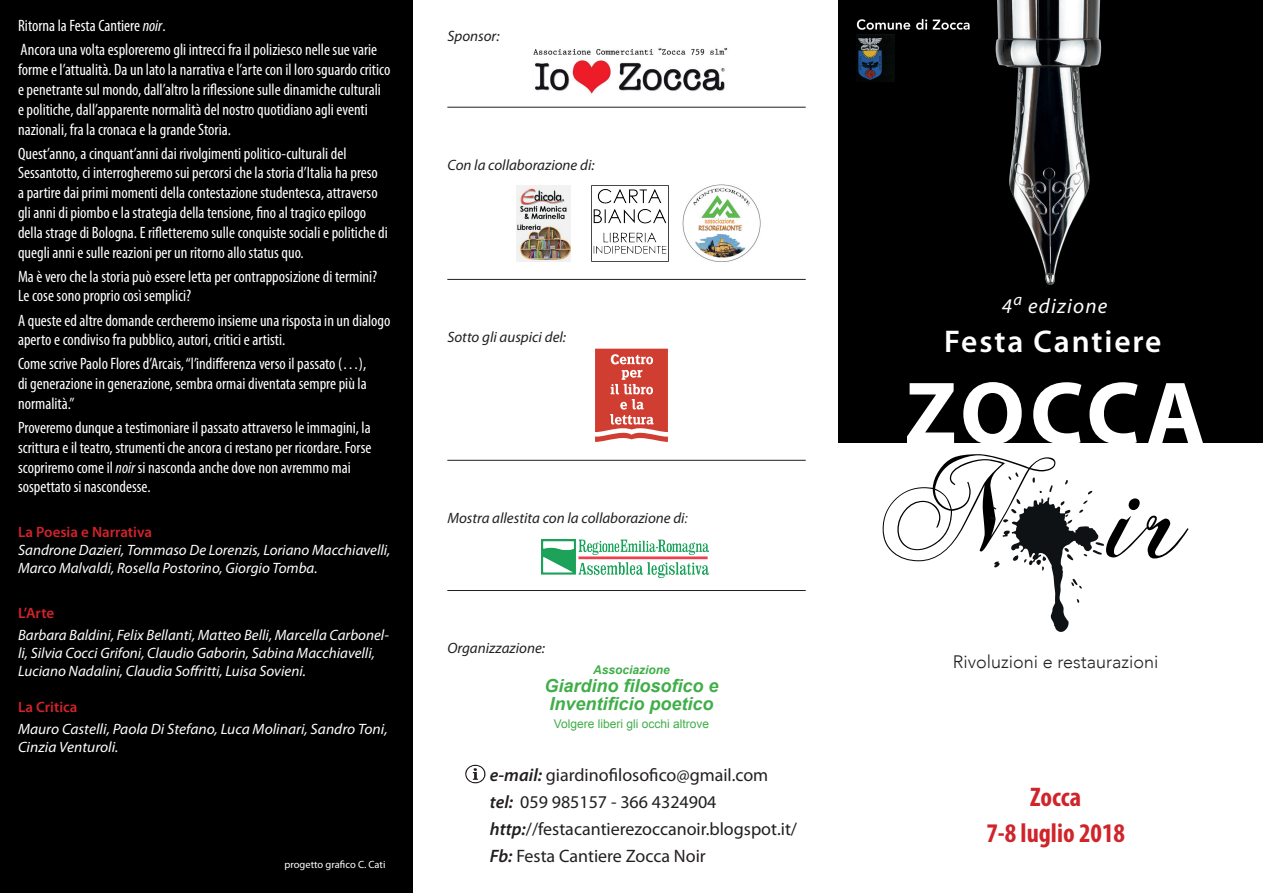
<style>
.page{position:relative;width:1263px;height:893px;background:#fff}
.page>*{position:absolute;margin:0;border:0;box-sizing:border-box;transform-origin:0 0}
.t1{font:127.5px "Chopin Script";color:#000}
.t2{font:700 90px "Myriad Pro";letter-spacing:.05em;color:#fff}
.t3{font:600 31.5px "Myriad Pro";letter-spacing:.06em;color:#fff}
.t4{font:700 condensed 27px/36px "Myriad Pro";color:#d1232a;text-align:center}
.t5{font:italic 21px "Myriad Pro";letter-spacing:.06em;color:#fff}
.t6{font:18px/27px "Myriad Pro";color:#231f20}
.t7{font:italic 700 18px/18px "Arial";color:#40ae49}
.t8{font:300 18px "Avenir";color:#231f20}
.t9{font:condensed 16.5px/19.8px "Myriad Pro";color:#fff}
.t10{font:italic 15px/18px "Myriad Pro";color:#fff}
.t11{font:italic 15px "Myriad Pro";color:#231f20}
.t12{font:600 15px "Myriad Pro";color:#d1232a}
.t13{font:12px "Arial";color:#40ae49}
.t14{font:italic 700 12px "Arial";color:#40ae49}
.t15{font:10.5px "Myriad Pro";color:#fff}
.s1{font-style:italic}
.s2{font-stretch:condensed}
.s3{font-weight:600;font-style:italic}
</style>
<div class="page">
<div style="left:0;top:0;width:412px;height:893px;background:#000"></div>
<div style="left:839px;top:0;width:424px;height:442px;background:#000"></div>
<img style="left:969px;top:0;width:133px;height:285px">
<img style="left:533px;top:48px;width:195px;height:46px">
<hr style="left:447px;top:107px;width:359px;height:1px;background:#231f20">
<svg style="left:916px;top:19px;width:53px;height:11px"></svg>
<svg style="left:857px;top:19px;width:53px;height:11px"></svg>
<img style="left:858px;top:35px;width:36px;height:47px">
<img style="left:592px;top:185px;width:76px;height:77px">
<img style="left:517px;top:185px;width:53px;height:77px">
<img style="left:682px;top:184px;width:79px;height:78px">
<hr style="left:447px;top:279px;width:359px;height:1px;background:#231f20">
<svg style="left:595px;top:349px;width:73px;height:93px;background:#d86158"></svg>
<hr style="left:447px;top:460px;width:359px;height:1px;background:#231f20">
<svg style="left:465px;top:764px;width:21px;height:20px"></svg>
<svg style="left:990px;top:472px;width:114px;height:160px"></svg>
<hr style="left:447px;top:590px;width:359px;height:1px;background:#231f20">
<img style="left:542px;top:539px;width:166px;height:38px">
<p class="t9" style="left:18px;top:14px;width:361px;line-height:24px">Ritorna la Festa Cantiere <span class="s1">noir</span>.<br>Ancora una volta esploreremo gli intrecci fra il poliziesco nelle sue varie</p>
<p class="t9" style="left:18px;top:60px;width:374px">forme e l’attualità. Da un lato la narrativa e l’arte con il loro sguardo critico e penetrante sul mondo, dall’altro la riflessione sulle dinamiche culturali e politiche, dall’apparente normalità del nostro quotidiano agli eventi nazionali, fra la cronaca e la grande Storia.</p>
<p class="t9" style="left:18px;top:143px;width:371px">Quest’anno, a cinquant’anni dai rivolgimenti politico-culturali del Sessantotto, ci interrogheremo sui percorsi che la storia d’Italia ha preso a partire dai primi momenti della contestazione studentesca, attraverso gli anni di piombo e la strategia della tensione, fino al tragico epilogo della strage di Bologna. E rifletteremo sulle conquiste sociali e politiche di quegli anni e sulle reazioni per un ritorno allo status quo.</p>
<p class="t9" style="left:18px;top:266px;width:361px">Ma è vero che la storia può essere letta per contrapposizione di termini?<br>Le cose sono proprio così semplici?</p>
<p class="t9" style="left:18px;top:310px;width:374px">A queste ed altre domande cercheremo insieme una risposta in un dialogo aperto e condiviso fra pubblico, autori, critici e artisti.</p>
<p class="t9" style="left:18px;top:354px;width:350px;text-align:justify">Come scrive Paolo Flores d’Arcais, “l’indifferenza verso il passato (…), di generazione in generazione, sembra ormai diventata sempre più la normalità.”</p>
<p class="t9" style="left:18px;top:417px;width:355px">Proveremo dunque a testimoniare il passato attraverso le immagini, la scrittura e il teatro, strumenti che ancora ci restano per ricordare. Forse scopriremo come il <span class="s1">noir</span> si nasconda anche dove non avremmo mai sospettato si nascondesse.</p>
<p class="t12" style="left:18px;top:523px;width:136px">La Poesia e Narrativa</p>
<p class="t10" style="left:18px;top:541px;width:374px">Sandrone Dazieri, Tommaso De Lorenzis, Loriano Macchiavelli,<br>Marco Malvaldi, Rosella Postorino, Giorgio Tomba.</p>
<p class="t12" style="left:18px;top:603px;width:38px">L’Arte</p>
<p class="t10" style="left:18px;top:626px;width:372px">Barbara Baldini, Felix Bellanti, Matteo Belli, Marcella Carbonel&shy;li, Silvia Cocci Grifoni, Claudio Gaborin, Sabina Macchiavelli,<br>Luciano Nadalini, Claudia Soffritti, Luisa Sovieni.</p>
<p class="t12" style="left:18px;top:697px;width:61px">La Critica</p>
<p class="t10" style="left:18px;top:720px;width:371px">Mauro Castelli, Paola Di Stefano, Luca Molinari, Sandro Toni,<br>Cinzia Venturoli.</p>
<p class="t15" style="left:285px;top:858px;width:102px">progetto grafico C. Cati</p>
<p class="t11" style="left:447px;top:27px;width:54px">Sponsor:</p>
<p class="t11" style="left:447px;top:155px;width:149px">Con la collaborazione di:</p>
<p class="t11" style="left:447px;top:328px;width:120px">Sotto gli auspici del:</p>
<p class="t11" style="left:447px;top:508px;width:242px">Mostra allestita con la collaborazione di<span class="s2">:</span></p>
<p class="t11" style="left:447px;top:639px;width:99px">Organizzazione:</p>
<p class="t14" style="left:593px;top:662px;width:78px">Associazione</p>
<p class="t7" style="left:544px;top:677px;width:176px">Giardino filosofico e<br>Inventificio poetico</p>
<p class="t13" style="left:554px;top:716px;width:157px">Volgere liberi gli occhi altrove</p>
<p class="t6" style="left:490px;top:761px;width:309px"><span class="s3">e-mail:</span> giardinofilosofico@gmail.com<br><span class="s3">tel:</span> 059 985157 - 366 4324904 <span class="s3">http:</span>//festacantierezoccanoir.blogspot.it/ <span class="s3">Fb:</span> Festa Cantiere Zocca Noir</p>
<p class="t5" style="left:1002px;top:293px;width:107px">4<sup>a</sup> edizione</p>
<h3 class="t3" style="left:944px;top:321px;width:219px">Festa Cantiere</h3>
<h2 class="t2" style="left:905px;top:355px;width:302px">ZOCCA</h2>
<h1 class="t1" style="left:883px;top:437px;width:304px">N ir</h1>
<p class="t8" style="left:953px;top:651px;width:207px">Rivoluzioni e restaurazioni</p>
<h3 class="t4" style="left:986px;top:779px;width:140px">Zocca<br>7-8 luglio 2018</h3>
</div>
